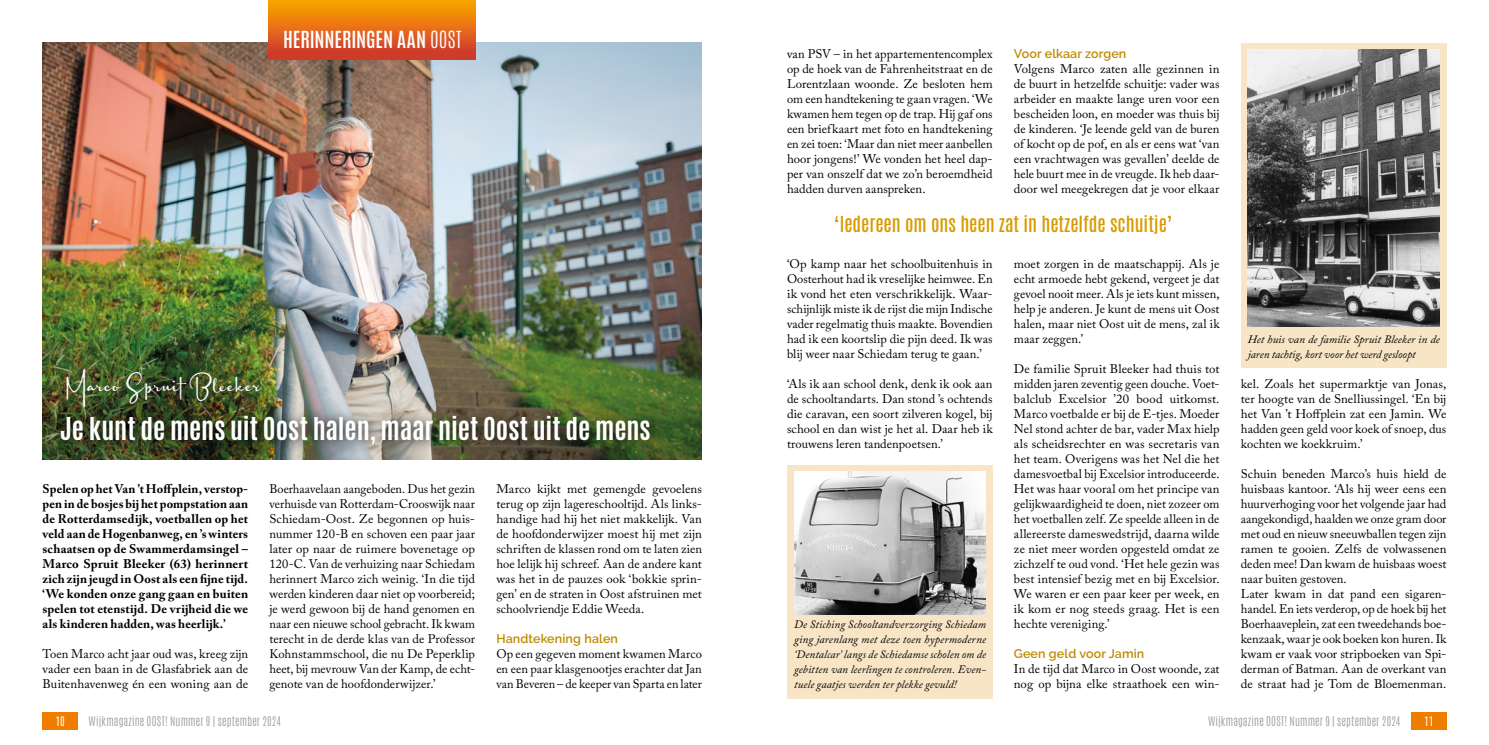
<style>
.page{position:relative;width:1489px;height:745px;background:#fff}
.page>*{position:absolute;margin:0;border:0;box-sizing:border-box;transform-origin:0 0}
.t1{font:700 26.25px "Antonio";letter-spacing:-.005em;color:#fff}
.t2{font:21.25px "Heartway";letter-spacing:.015em;color:#fff}
.t3{font:600 20px "Antonio";letter-spacing:-.005em;color:#fff}
.t4{font:500 18.75px "Antonio";color:#d89b00}
.t5{font:12.5px/15px "Adobe Caslon Pro";color:#000;text-align:justify}
.t6{font:700 12.5px/15px "Adobe Caslon Pro";letter-spacing:.01em;color:#000;text-align:justify}
.t7{font:600 12.5px "Raleway";letter-spacing:.01em;color:#be8a00}
.t8{font:italic 11.25px/15px "Adobe Caslon Pro";color:#000;text-align:justify}
.t9{font:100 11.25px "Antonio";letter-spacing:.015em;color:#9d9d9c}
.t10{font:300 11.25px "Antonio";color:#fff}
.s1{font-weight:100}
</style>
<div class="page">
<div style="left:1410px;top:711px;width:36px;height:18px;background:#ef7d00"></div>
<div style="left:43px;top:711px;width:35px;height:18px;background:#ef7d00"></div>
<img style="left:43px;top:43px;width:659px;height:416px">
<div style="left:269px;top:0;width:206px;height:60px;background:linear-gradient(to bottom,#fda600,#cd3231)"></div>
<div style="left:52px;top:406px;width:611px;height:50px;background:#000;opacity:.75"></div>
<div style="left:787px;top:464px;width:205px;height:234px;background:#f7e5c5"></div>
<img style="left:794px;top:471px;width:191px;height:143px">
<div style="left:1240px;top:43px;width:206px;height:324px;background:#f7e5c5"></div>
<img style="left:1247px;top:50px;width:192px;height:277px">
<h3 class="t3" style="left:283px;top:26px;width:180px">HERINNERINGEN AAN <span class="s1">OOST</span></h3>
<h2 class="t2" style="left:64px;top:370px;width:197px">Marco Spruit Bleeker</h2>
<h1 class="t1" style="left:60px;top:408px;width:592px">Je kunt de mens uit Oost halen, maar niet Oost uit de mens</h1>
<p class="t6" style="left:43px;top:481px;width:207px">Spelen op het Van ’t Hoffplein, verstop&shy;pen in de bosjes bij het pompstation aan de Rotterdamsedijk, voetballen op het veld aan de Hogenbanweg, en ’s winters schaatsen op de Swammerdamsingel – Marco Spruit Bleeker (63) herinnert zich zijn jeugd in Oost als een fijne tijd. ‘We konden onze gang gaan en buiten spelen tot etenstijd. De vrijheid die we als kinderen hadden, was heerlijk.’</p>
<p class="t5" style="left:43px;top:646px;width:207px">Toen Marco acht jaar oud was, kreeg zijn vader een baan in de Glasfabriek aan de Buitenhavenweg én een woning aan de</p>
<p class="t5" style="left:269px;top:481px;width:207px">Boerhaavelaan aangeboden. Dus het gezin verhuisde van Rotterdam-Crooswijk naar Schiedam-Oost. Ze begonnen op huis&shy;nummer 120-B en schoven een paar jaar later op naar de ruimere bovenetage op 120-C. Van de verhuizing naar Schiedam herinnert Marco zich weinig. ‘In die tijd werden kinderen daar niet op voorbereid; je werd gewoon bij de hand genomen en naar een nieuwe school gebracht. Ik kwam terecht in de derde klas van de Professor Kohnstammschool, die nu De Peperklip heet, bij mevrouw Van der Kamp, de echt&shy;genote van de hoofdonderwijzer.’</p>
<p class="t5" style="left:496px;top:481px;width:207px">Marco kijkt met gemengde gevoelens terug op zijn lagereschooltijd. Als links&shy;handige had hij het niet makkelijk. Van de hoofdonderwijzer moest hij met zijn schriften de klassen rond om te laten zien hoe lelijk hij schreef. Aan de andere kant was het in de pauzes ook ‘bokkie sprin&shy;gen’ en de straten in Oost afstruinen met schoolvriendje Eddie Weeda.</p>
<p class="t7" style="left:496px;top:631px;width:123px">Handtekening halen</p>
<p class="t5" style="left:496px;top:646px;width:207px">Op een gegeven moment kwamen Marco en een paar klasgenootjes erachter dat Jan van Beveren – de keeper van Sparta en later</p>
<p class="t5" style="left:787px;top:46px;width:207px">van PSV – in het appartementencomplex op de hoek van de Fahrenheitstraat en de Lorentzlaan woonde. Ze besloten hem om een handtekening te gaan vragen. ‘We kwamen hem tegen op de trap. Hij gaf ons een briefkaart met foto en handtekening en zei toen: ‘Maar dan niet meer aanbellen hoor jongens!’ We vonden het heel dap&shy;per van onszelf dat we zo’n beroemdheid hadden durven aanspreken.</p>
<p class="t7" style="left:1013px;top:46px;width:114px">Voor elkaar zorgen</p>
<p class="t5" style="left:1013px;top:61px;width:207px">Volgens Marco zaten alle gezinnen in de buurt in hetzelfde schuitje: vader was arbeider en maakte lange uren voor een bescheiden loon, en moeder was thuis bij de kinderen. ‘Je leende geld van de buren of kocht op de pof, en als er eens wat ‘van een vrachtwagen was gevallen’ deelde de hele buurt mee in de vreugde. Ik heb daar&shy;door wel meegekregen dat je voor elkaar</p>
<h3 class="t4" style="left:834px;top:211px;width:339px">‘Iedereen om ons heen zat in hetzelfde schuitje’</h3>
<p class="t5" style="left:787px;top:256px;width:207px">‘Op kamp naar het schoolbuitenhuis in Oosterhout had ik vreselijke heimwee. En ik vond het eten verschrikkelijk. Waar&shy;schijnlijk miste ik de rijst die mijn Indische vader regelmatig thuis maakte. Bovendien had ik een koortslip die pijn deed. Ik was blij weer naar Schiedam terug te gaan.’</p>
<p class="t5" style="left:787px;top:376px;width:207px">‘Als ik aan school denk, denk ik ook aan de schooltandarts. Dan stond ’s ochtends die caravan, een soort zilveren kogel, bij school en dan wist je het al. Daar heb ik trouwens leren tandenpoetsen.’</p>
<p class="t8" style="left:794px;top:616px;width:193px">De Stiching Schooltandverzorging Schiedam ging jarenlang met deze toen hypermoderne ‘Dentalcar’ langs de Schiedamse scholen om de gebitten van leerlingen te controleren. Even&shy;tuele gaatjes werden ter plekke gevuld!</p>
<p class="t5" style="left:1013px;top:256px;width:207px">moet zorgen in de maatschappij. Als je echt armoede hebt gekend, vergeet je dat gevoel nooit meer. Als je iets kunt missen, help je anderen. Je kunt de mens uit Oost halen, maar niet Oost uit de mens, zal ik maar zeggen.’</p>
<p class="t5" style="left:1013px;top:361px;width:207px">De familie Spruit Bleeker had thuis tot midden jaren zeventig geen douche. Voet&shy;balclub Excelsior ’20 bood uitkomst.<br>Marco voetbalde er bij de E-tjes. Moeder Nel stond achter de bar, vader Max hielp als scheidsrechter en was secretaris van het team. Overigens was het Nel die het damesvoetbal bij Excelsior introduceerde.<br>Het was haar vooral om het principe van gelijkwaardigheid te doen, niet zozeer om het voetballen zelf. Ze speelde alleen in de allereerste dameswedstrijd, daarna wilde ze niet meer worden opgesteld omdat ze zichzelf te oud vond. ‘Het hele gezin was best intensief bezig met en bij Excelsior.<br>We waren er een paar keer per week, en ik kom er nog steeds graag. Het is een hechte vereniging.’</p>
<p class="t7" style="left:1013px;top:646px;width:132px">Geen geld voor Jamin</p>
<p class="t5" style="left:1013px;top:661px;width:207px">In de tijd dat Marco in Oost woonde, zat nog op bijna elke straathoek een win-</p>
<p class="t8" style="left:1247px;top:331px;width:193px">Het huis van de familie Spruit Bleeker in de jaren tachtig, kort voor het werd gesloopt</p>
<p class="t5" style="left:1240px;top:376px;width:207px">kel. Zoals het supermarktje van Jonas, ter hoogte van de Snelliussingel. ‘En bij het Van ’t Hoffplein zat een Jamin. We hadden geen geld voor koek of snoep, dus kochten we koekkruim.’</p>
<p class="t5" style="left:1240px;top:466px;width:207px;text-align:left">Schuin beneden Marco’s huis hield de huisbaas kantoor. ‘Als hij weer eens een huurverhoging voor het volgende jaar had aangekondigd, haalden we onze gram door met oud en nieuw sneeuwballen tegen zijn ramen te gooien. Zelfs de volwassenen deden mee! Dan kwam de huisbaas woest naar buiten gestoven.<br>Later kwam in dat pand een sigaren&shy;handel. En iets verderop, op de hoek bij het Boerhaaveplein, zat een tweedehands boe&shy;kenzaak, waar je ook boeken kon huren. Ik kwam er vaak voor stripboeken van Spi&shy;derman of Batman. Aan de overkant van de straat had je Tom de Bloemenman.</p>
<p class="t10" style="left:56px;top:712px;width:11px">10</p>
<p class="t9" style="left:89px;top:713px;width:194px">Wijkmagazine OOST! Nummer 9 | september 2024</p>
<p class="t9" style="left:1207px;top:713px;width:194px">Wijkmagazine OOST! Nummer 9 | september 2024</p>
<p class="t10" style="left:1423px;top:712px;width:11px">11</p>
</div>
